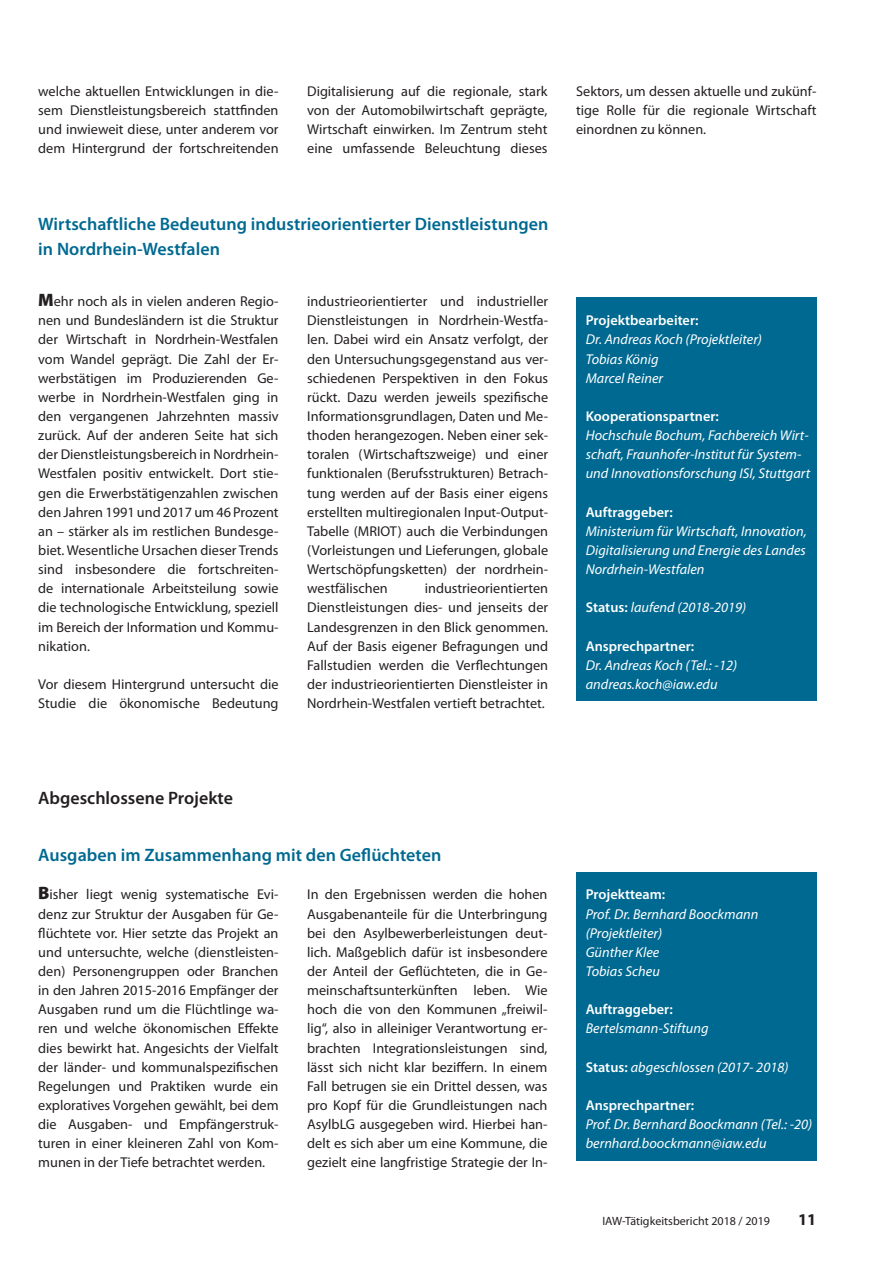
<style>
.page{position:relative;width:893px;height:1263px;background:#fff}
.page>*{position:absolute;margin:0;border:0;box-sizing:border-box;transform-origin:0 0}
.t1{font:600 18px/24.3px "Myriad Pro";color:#006991}
.t2{font:600 18px "Myriad Pro";color:#231f20}
.t3{font:700 16.5px "Myriad Pro";color:#231f20}
.t4{font:14.25px/19.2px "Myriad Pro";color:#231f20;text-align:justify}
.t5{font:italic 14.25px/19.2px "Myriad Pro";color:#fff}
.t6{font:600 14.25px "Myriad Pro";color:#fff}
.t7{font:12px "Myriad Pro";color:#231f20}
.s1{font-weight:900;font-size:18px}
.s2{font-weight:600;font-style:normal}
</style>
<div class="page">
<div style="left:576px;top:297px;width:241px;height:404px;background:#006991"></div>
<div style="left:576px;top:873px;width:240px;height:288px;background:#006991"></div>
<p class="t4" style="left:38px;top:81px;width:242px">welche aktuellen Entwicklungen in die&shy;sem Dienstleistungsbereich stattfinden und inwieweit diese, unter anderem vor dem Hintergrund der fortschreitenden</p>
<p class="t4" style="left:307px;top:81px;width:242px">Digitalisierung auf die regionale, stark von der Automobilwirtschaft geprägte, Wirtschaft einwirken. Im Zentrum steht eine umfassende Beleuchtung dieses</p>
<p class="t4" style="left:576px;top:81px;width:242px">Sektors, um dessen aktuelle und zukünf&shy;tige Rolle für die regionale Wirtschaft einordnen zu können.</p>
<p class="t1" style="left:38px;top:212px;width:512px">Wirtschaftliche Bedeutung industrieorientierter Dienstleistungen in Nordrhein-Westfalen</p>
<p class="t4" style="left:38px;top:292px;width:242px"><span class="s1">M</span>ehr noch als in vielen anderen Regio&shy;nen und Bundesländern ist die Struktur der Wirtschaft in Nordrhein-Westfalen vom Wandel geprägt. Die Zahl der Er&shy;werbstätigen im Produzierenden Ge&shy;werbe in Nordrhein-Westfalen ging in den vergangenen Jahrzehnten massiv zurück. Auf der anderen Seite hat sich der Dienstleistungsbereich in Nordrhein-Westfalen positiv entwickelt. Dort stie&shy;gen die Erwerbstätigenzahlen zwischen den Jahren 1991 und 2017 um 46 Prozent an – stärker als im restlichen Bundesge&shy;biet. Wesentliche Ursachen dieser Trends sind insbesondere die fortschreiten&shy;de internationale Arbeitsteilung sowie die technologische Entwicklung, speziell im Bereich der Information und Kommu&shy;nikation.</p>
<p class="t4" style="left:38px;top:674px;width:242px">Vor diesem Hintergrund untersucht die<br>Studie die ökonomische Bedeutung</p>
<p class="t4" style="left:307px;top:292px;width:242px">industrieorientierter und industrieller Dienstleistungen in Nordrhein-Westfa&shy;len. Dabei wird ein Ansatz verfolgt, der den Untersuchungsgegenstand aus ver&shy;schiedenen Perspektiven in den Fokus rückt. Dazu werden jeweils spezifische Informationsgrundlagen, Daten und Me&shy;thoden herangezogen. Neben einer sek&shy;toralen (Wirtschaftszweige) und einer funktionalen (Berufsstrukturen) Betrach&shy;tung werden auf der Basis einer eigens erstellten multiregionalen Input-Output-Tabelle (MRIOT) auch die Verbindungen (Vorleistungen und Lieferungen, globale Wertschöpfungsketten) der nordrhein&shy;westfälischen</p>
<p class="t4" style="left:307px;top:579px;width:242px;text-indent:118px">industrieorientierten Dienstleistungen dies- und jenseits der Landesgrenzen in den Blick genommen.<br>Auf der Basis eigener Befragungen und Fallstudien werden die Verflechtungen der industrieorientierten Dienstleister in Nordrhein-Westfalen vertieft betrachtet.</p>
<p class="t2" style="left:38px;top:786px;width:196px">Abgeschlossene Projekte</p>
<p class="t6" style="left:586px;top:311px;width:114px">Projektbearbeiter:</p>
<p class="t5" style="left:586px;top:330px;width:178px">Dr. Andreas Koch (Projektleiter)<br>Tobias König<br>Marcel Reiner</p>
<p class="t6" style="left:586px;top:407px;width:135px">Kooperationspartner:</p>
<p class="t5" style="left:586px;top:425px;width:226px">Hochschule Bochum, Fachbereich Wirt&shy;schaft, Fraunhofer-Institut für System&shy;und Innovationsforschung ISI, Stuttgart</p>
<p class="t6" style="left:586px;top:503px;width:89px">Auftraggeber:</p>
<p class="t5" style="left:586px;top:521px;width:222px;text-align:justify">Ministerium für Wirtschaft, Innovation, Digitalisierung und Energie des Landes Nordrhein-Westfalen</p>
<p class="t5" style="left:586px;top:598px;width:162px"><span class="s2">Status:</span> laufend (2018-2019)</p>
<p class="t6" style="left:586px;top:637px;width:110px">Ansprechpartner:</p>
<p class="t5" style="left:586px;top:655px;width:153px">Dr. Andreas Koch (Tel.: -12) andreas.koch@iaw.edu</p>
<p class="t1" style="left:38px;top:842px;width:405px">Ausgaben im Zusammenhang mit den Geflüchteten</p>
<p class="t4" style="left:38px;top:885px;width:242px"><span class="s1">B</span>isher liegt wenig systematische Evi&shy;denz zur Struktur der Ausgaben für Ge&shy;flüchtete vor. Hier setzte das Projekt an und untersuchte, welche (dienstleisten&shy;den) Personengruppen oder Branchen in den Jahren 2015-2016 Empfänger der Ausgaben rund um die Flüchtlinge wa&shy;ren und welche ökonomischen Effekte dies bewirkt hat. Angesichts der Vielfalt der länder- und kommunalspezifischen Regelungen und Praktiken wurde ein exploratives Vorgehen gewählt, bei dem die Ausgaben- und Empfängerstruk&shy;turen in einer kleineren Zahl von Kom&shy;munen in der Tiefe betrachtet werden.</p>
<p class="t4" style="left:307px;top:885px;width:242px">In den Ergebnissen werden die hohen Ausgabenanteile für die Unterbringung bei den Asylbewerberleistungen deut&shy;lich. Maßgeblich dafür ist insbesondere der Anteil der Geflüchteten, die in Ge&shy;meinschaftsunterkünften leben. Wie hoch die von den Kommunen „freiwil&shy;lig“, also in alleiniger Verantwortung er&shy;brachten Integrationsleistungen sind, lässt sich nicht klar beziffern. In einem Fall betrugen sie ein Drittel dessen, was pro Kopf für die Grundleistungen nach AsylbLG ausgegeben wird. Hierbei han&shy;delt es sich aber um eine Kommune, die gezielt eine langfristige Strategie der In-</p>
<p class="t6" style="left:586px;top:885px;width:81px">Projektteam:</p>
<p class="t5" style="left:586px;top:904px;width:174px">Prof. Dr. Bernhard Boockmann (Projektleiter)<br>Günther Klee<br>Tobias Scheu</p>
<p class="t6" style="left:586px;top:1000px;width:89px">Auftraggeber:</p>
<p class="t5" style="left:586px;top:1019px;width:124px">Bertelsmann-Stiftung</p>
<p class="t5" style="left:586px;top:1057px;width:204px"><span class="s2">Status:</span> abgeschlossen (2017- 2018)</p>
<p class="t6" style="left:586px;top:1096px;width:110px">Ansprechpartner:</p>
<p class="t5" style="left:586px;top:1114px;width:228px">Prof. Dr. Bernhard Boockmann (Tel.: -20) bernhard.boockmann@iaw.edu</p>
<p class="t7" style="left:602px;top:1213px;width:169px">IAW-Tätigkeitsbericht 2018 / 2019</p>
<p class="t3" style="left:798px;top:1208px;width:20px">11</p>
</div>
